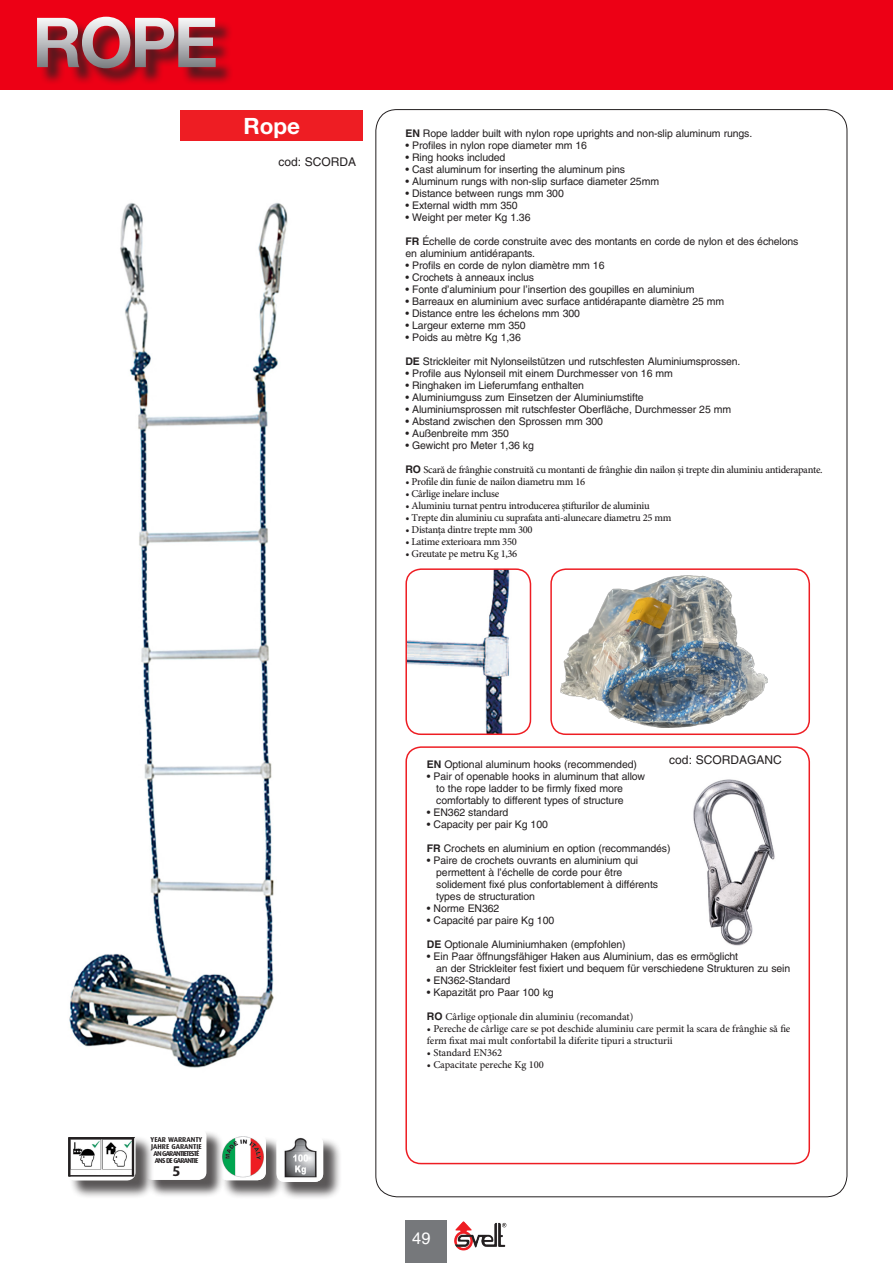
<style>
.page{position:relative;width:893px;height:1263px;background:#fff}
.page>*{position:absolute;margin:0;border:0;box-sizing:border-box;transform-origin:0 0}
.Normale{font:700 69px "Helvetica Neue";color:#fff}
.t1{font:700 22.5px "Helvetica Neue";color:#fff}
.Normale-2{font:16.5px "Helvetica";color:#fff}
.t2{font:700 14.1px "Dax";color:#231f20}
.testo_descrittivo{font:12px "Helvetica";color:#231f20}
.testo_introduttivo{font:10.5px "Helvetica";letter-spacing:-.01em;color:#231f20}
.testo_introduttivo-2{font:500 10.5px "Minion Pro";letter-spacing:-.03em;color:#231f20}
.testo_introduttivo-3{font:500 10.5px "Minion Pro";letter-spacing:-.01em;color:#231f20}
.t3{font:700 7.05px "Dax";letter-spacing:-.11em;color:#231f20}
.t4{font:700 7.05px/7.1px "Dax";color:#231f20}
.s1{font-weight:700}
.s2{font-family:"Helvetica";font-weight:700}
</style>
<div class="page">
<div style="left:0;top:0;width:893px;height:89px;background:#ed0015"></div>
<div style="left:405px;top:1220px;width:42px;height:43px;background:#76787b"></div>
<img style="left:69px;top:203px;width:219px;height:865px">
<img style="left:408px;top:570px;width:122px;height:164px">
<div style="left:405px;top:568px;width:126px;height:167px;border:2px solid #ee1d23;border-radius:15px"></div>
<img style="left:693px;top:779px;width:82px;height:167px">
<div style="left:405px;top:746px;width:405px;height:418px;border:2px solid #ee1d23;border-radius:15px"></div>
<div style="left:180px;top:111px;width:183px;height:30px;background:#ee1d23"></div>
<div style="left:221px;top:1136px;width:64px;height:63px;background:#231f20;opacity:.75"></div>
<img style="left:224px;top:1136px;width:42px;height:44px">
<img style="left:561px;top:575px;width:207px;height:152px">
<div style="left:550px;top:568px;width:260px;height:167px;border:2px solid #ee1d23;border-radius:15px"></div>
<div style="left:39px;top:20px;width:195px;height:67px;background:#231f20;opacity:.75"></div>
<div style="left:147px;top:1130px;width:77px;height:68px;background:#231f20;opacity:.75"></div>
<div style="left:144px;top:1128px;width:62px;height:52px;background:#fff;border-radius:8px"></div>
<div style="left:69px;top:1135px;width:85px;height:64px;background:#231f20;opacity:.75"></div>
<div style="left:67px;top:1133px;width:69px;height:47px;background:linear-gradient(to right,#fff,#fdfdfd);border-radius:9px"></div>
<img style="left:70px;top:1139px;width:62px;height:36px">
<hr style="left:69px;top:1137px;width:65px;height:2px;background:#231f20">
<hr style="left:69px;top:1175px;width:65px;height:1px;background:#231f20">
<hr style="left:68px;top:1137px;width:2px;height:39px;background:#231f20">
<hr style="left:132px;top:1137px;width:2px;height:39px;background:#231f20">
<div style="left:279px;top:1137px;width:63px;height:63px;background:#231f20;opacity:.75"></div>
<img style="left:277px;top:1136px;width:46px;height:46px">
<img style="left:454px;top:1221px;width:53px;height:30px">
<p class="Normale" style="left:32px;top:0;width:187px">ROPE</p>
<p class="t1" style="left:244px;top:112px;width:58px">Rope</p>
<p class="testo_descrittivo" style="left:278px;top:155px;width:79px">cod: SCORDA</p>
<p class="testo_introduttivo" style="left:405px;top:127px;width:348px"><span class="s1">EN</span> Rope ladder built with nylon rope uprights and non-slip aluminum rungs.</p>
<p class="testo_introduttivo" style="left:405px;top:139px;width:183px">• Profiles in nylon rope diameter mm 16</p>
<p class="testo_introduttivo" style="left:405px;top:151px;width:101px">• Ring hooks included</p>
<p class="testo_introduttivo" style="left:405px;top:163px;width:221px">• Cast aluminum for inserting the aluminum pins</p>
<p class="testo_introduttivo" style="left:405px;top:175px;width:255px">• Aluminum rungs with non-slip surface diameter 25mm</p>
<p class="testo_introduttivo" style="left:405px;top:187px;width:160px">• Distance between rungs mm 300</p>
<p class="testo_introduttivo" style="left:405px;top:199px;width:114px">• External width mm 350</p>
<p class="testo_introduttivo" style="left:405px;top:211px;width:127px">• Weight per meter Kg 1.36</p>
<p class="testo_introduttivo" style="left:405px;top:235px;width:395px"><span class="s1">FR</span> Échelle de corde construite avec des montants en corde de nylon et des échelons</p>
<p class="testo_introduttivo" style="left:405px;top:247px;width:131px">en aluminium antidérapants.</p>
<p class="testo_introduttivo" style="left:405px;top:259px;width:201px">• Profils en corde de nylon diamètre mm 16</p>
<p class="testo_introduttivo" style="left:405px;top:271px;width:130px">• Crochets à anneaux inclus</p>
<p class="testo_introduttivo" style="left:405px;top:283px;width:290px">• Fonte d’aluminium pour l’insertion des goupilles en aluminium</p>
<p class="testo_introduttivo" style="left:405px;top:295px;width:320px">• Barreaux en aluminium avec surface antidérapante diamètre 25 mm</p>
<p class="testo_introduttivo" style="left:405px;top:307px;width:176px">• Distance entre les échelons mm 300</p>
<p class="testo_introduttivo" style="left:405px;top:319px;width:122px">• Largeur externe mm 350</p>
<p class="testo_introduttivo" style="left:405px;top:331px;width:117px">• Poids au mètre Kg 1,36</p>
<p class="testo_introduttivo" style="left:405px;top:355px;width:337px"><span class="s1">DE</span> Strickleiter mit Nylonseilstützen und rutschfesten Aluminiumsprossen.</p>
<p class="testo_introduttivo" style="left:405px;top:367px;width:269px">• Profile aus Nylonseil mit einem Durchmesser von 16 mm</p>
<p class="testo_introduttivo" style="left:405px;top:379px;width:180px">• Ringhaken im Lieferumfang enthalten</p>
<p class="testo_introduttivo" style="left:405px;top:391px;width:240px">• Aluminiumguss zum Einsetzen der Aluminiumstifte</p>
<p class="testo_introduttivo" style="left:405px;top:403px;width:327px">• Aluminiumsprossen mit rutschfester Oberfläche, Durchmesser 25 mm</p>
<p class="testo_introduttivo" style="left:405px;top:415px;width:199px">• Abstand zwischen den Sprossen mm 300</p>
<p class="testo_introduttivo" style="left:405px;top:427px;width:105px">• Außenbreite mm 350</p>
<p class="testo_introduttivo" style="left:405px;top:439px;width:130px">• Gewicht pro Meter 1,36 kg</p>
<p class="testo_introduttivo-2" style="left:405px;top:462px;width:419px"><span class="s2">RO</span> Scară de frânghie construită cu montanti de frânghie din nailon și trepte din aluminiu antiderapante.</p>
<p class="testo_introduttivo-2" style="left:405px;top:474px;width:181px">• Profile din funie de nailon diametru mm 16</p>
<p class="testo_introduttivo-2" style="left:405px;top:486px;width:95px">• Cârlige inelare incluse</p>
<p class="testo_introduttivo-2" style="left:405px;top:498px;width:246px">• Aluminiu turnat pentru introducerea știfturilor de aluminiu</p>
<p class="testo_introduttivo-2" style="left:405px;top:510px;width:267px">• Trepte din aluminiu cu suprafata anti-alunecare diametru 25 mm</p>
<p class="testo_introduttivo-2" style="left:405px;top:522px;width:129px">• Distanța dintre trepte mm 300</p>
<p class="testo_introduttivo-2" style="left:405px;top:534px;width:113px">• Latime exterioara mm 350</p>
<p class="testo_introduttivo-2" style="left:405px;top:546px;width:113px">• Greutate pe metru Kg 1,36</p>
<p class="t4" style="left:151px;top:1136px;width:53px">YEAR WARRANTY<br>JAHRE GARANTIE</p>
<p class="t3" style="left:153px;top:1150px;width:47px">AN GARANTIETESTÉ</p>
<p class="t3" style="left:155px;top:1157px;width:45px">ANS DE GARANTIE</p>
<p class="t2" style="left:172px;top:1163px;width:9px">5</p>
<p class="testo_descrittivo" style="left:669px;top:753px;width:114px">cod: SCORDAGANC</p>
<p class="testo_introduttivo" style="left:427px;top:759px;width:212px"><span class="s1">EN</span> Optional aluminum hooks (recommended)</p>
<p class="testo_introduttivo" style="left:427px;top:771px;width:220px">• Pair of openable hooks in aluminum that allow</p>
<p class="testo_introduttivo" style="left:436px;top:783px;width:188px">to the rope ladder to be firmly fixed more</p>
<p class="testo_introduttivo" style="left:436px;top:795px;width:189px">comfortably to different types of structure</p>
<p class="testo_introduttivo" style="left:427px;top:807px;width:83px">• EN362 standard</p>
<p class="testo_introduttivo" style="left:427px;top:819px;width:122px">• Capacity per pair Kg 100</p>
<p class="testo_introduttivo" style="left:427px;top:843px;width:245px"><span class="s1">FR</span> Crochets en aluminium en option (recommandés)</p>
<p class="testo_introduttivo" style="left:427px;top:855px;width:213px">• Paire de crochets ouvrants en aluminium qui</p>
<p class="testo_introduttivo" style="left:436px;top:867px;width:188px">permettent à l’échelle de corde pour être</p>
<p class="testo_introduttivo" style="left:436px;top:879px;width:223px">solidement fixé plus confortablement à différents</p>
<p class="testo_introduttivo" style="left:436px;top:891px;width:100px">types de structuration</p>
<p class="testo_introduttivo" style="left:427px;top:903px;width:74px">• Norme EN362</p>
<p class="testo_introduttivo" style="left:427px;top:915px;width:129px">• Capacité par paire Kg 100</p>
<p class="testo_introduttivo" style="left:427px;top:939px;width:200px"><span class="s1">DE</span> Optionale Aluminiumhaken (empfohlen)</p>
<p class="testo_introduttivo" style="left:427px;top:951px;width:313px">• Ein Paar öffnungsfähiger Haken aus Aluminium, das es ermöglicht</p>
<p class="testo_introduttivo" style="left:436px;top:963px;width:356px">an der Strickleiter fest fixiert und bequem für verschiedene Strukturen zu sein</p>
<p class="testo_introduttivo" style="left:427px;top:975px;width:85px">• EN362-Standard</p>
<p class="testo_introduttivo" style="left:427px;top:987px;width:128px">• Kapazität pro Paar 100 kg</p>
<p class="testo_introduttivo-3" style="left:427px;top:1010px;width:208px"><span class="s2">RO</span> Cârlige opționale din aluminiu (recomandat)</p>
<p class="testo_introduttivo-3" style="left:427px;top:1022px;width:365px">• Pereche de cârlige care se pot deschide aluminiu care permit la scara de frânghie să fie</p>
<p class="testo_introduttivo-3" style="left:427px;top:1034px;width:247px">ferm fixat mai mult confortabil la diferite tipuri a structurii</p>
<p class="testo_introduttivo-3" style="left:427px;top:1046px;width:77px">• Standard EN362</p>
<p class="testo_introduttivo-3" style="left:427px;top:1058px;width:118px">• Capacitate pereche Kg 100</p>
<p class="Normale-2" style="left:412px;top:1229px;width:20px">49</p>
</div>
